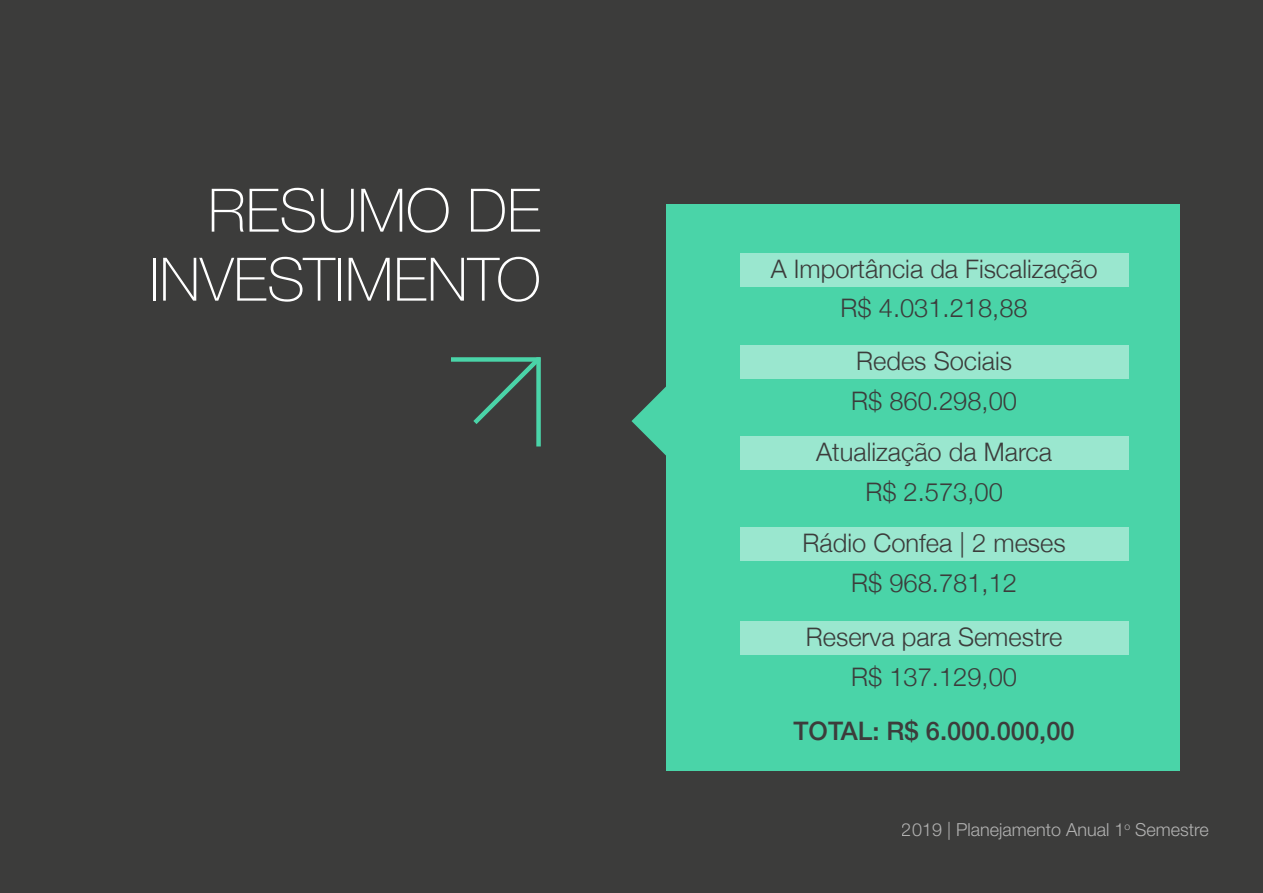
<style>
.page{position:relative;width:1263px;height:893px;background:#3c3c3b}
.page>*{position:absolute;margin:0;border:0;box-sizing:border-box;transform-origin:0 0}
.t1{font:100 60px/69px "Helvetica Neue";color:#fff;text-align:right}
.t2{font:300 25.5px "Helvetica Neue";color:#3c3c3b}
.t3{font:500 25.5px "Helvetica Neue";color:#3c3c3b}
.t4{font:300 18px "Helvetica Neue LT Std";color:#fff}
</style>
<div class="page">
<div style="left:666px;top:205px;width:514px;height:566px;background:#4ad4a8"></div>
<svg style="left:631px;top:378px;width:162px;height:92px"></svg>
<div style="left:451px;top:357px;width:89px;height:5px;background:#4ad4a8"></div>
<div style="left:536px;top:357px;width:5px;height:89px;background:#4ad4a8"></div>
<svg style="left:473px;top:361px;width:64px;height:63px"></svg>
<div style="left:740px;top:254px;width:388px;height:33px;background:#9ae7cf"></div>
<div style="left:740px;top:345px;width:388px;height:33px;background:#9ae7cf"></div>
<div style="left:740px;top:436px;width:388px;height:33px;background:#9ae7cf"></div>
<div style="left:740px;top:527px;width:388px;height:34px;background:#9ae7cf"></div>
<div style="left:740px;top:621px;width:388px;height:34px;background:#9ae7cf"></div>
<h1 class="t1" style="left:149px;top:173px;width:393px">RESUMO DE<br>INVESTIMENTO</h1>
<p class="t2" style="left:771px;top:249px;width:328px">A Importância da Fiscalização</p>
<p class="t2" style="left:840px;top:287px;width:189px">R$ 4.031.218,88</p>
<p class="t2" style="left:856px;top:340px;width:157px">Redes Sociais</p>
<p class="t2" style="left:851px;top:380px;width:167px">R$ 860.298,00</p>
<p class="t2" style="left:816px;top:431px;width:237px">Atualização da Marca</p>
<p class="t2" style="left:865px;top:471px;width:139px">R$ 2.573,00</p>
<p class="t2" style="left:802px;top:522px;width:265px">Rádio Confea | 2 meses</p>
<p class="t2" style="left:851px;top:562px;width:167px">R$ 968.781,12</p>
<p class="t2" style="left:806px;top:616px;width:258px">Reserva para Semestre</p>
<p class="t2" style="left:851px;top:656px;width:167px">R$ 137.129,00</p>
<p class="t3" style="left:793px;top:711px;width:283px">TOTAL: R$ 6.000.000,00</p>
<p class="t4" style="left:902px;top:818px;width:308px">2019 | Planejamento Anual 1<sup>o</sup> Semestre</p>
</div>
